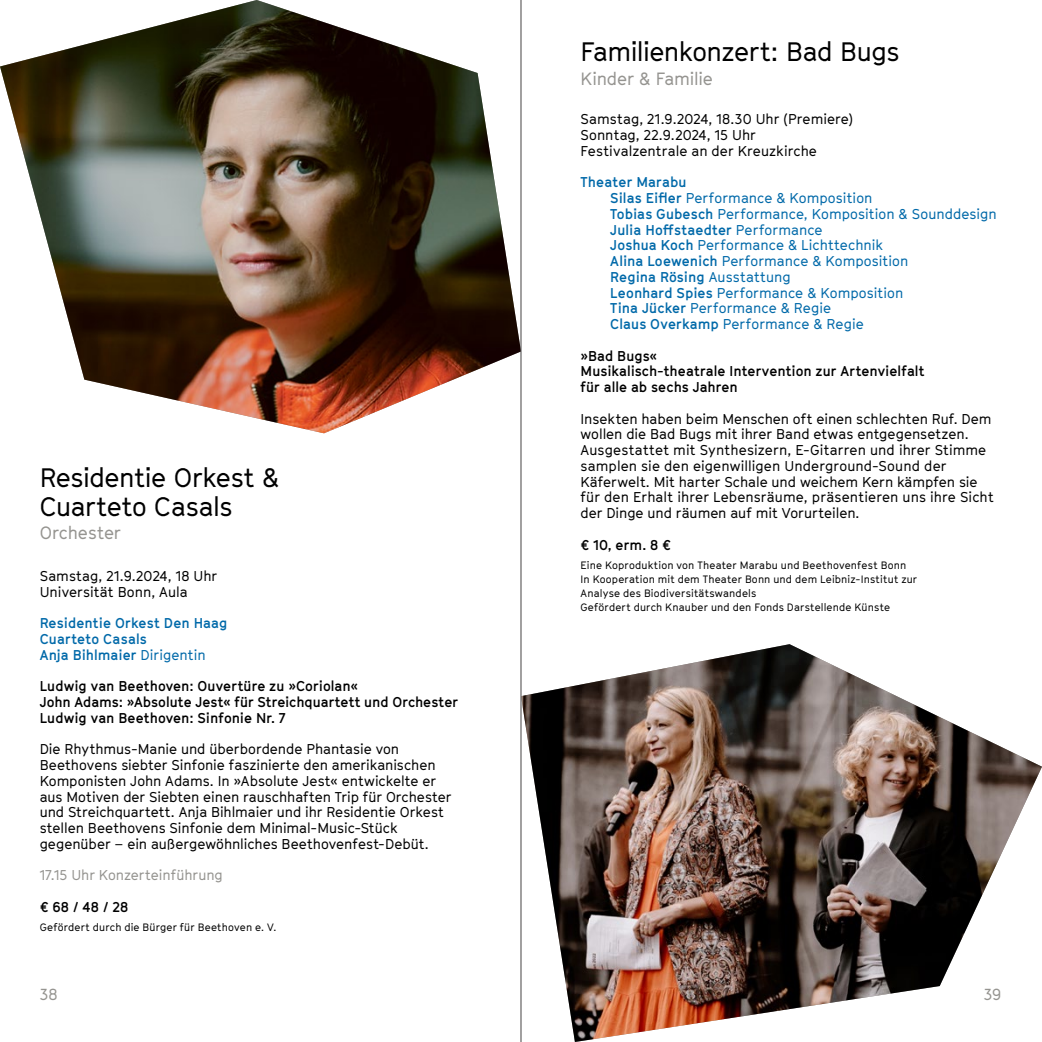
<style>
.page{position:relative;width:1042px;height:1042px;background:#fff}
.page>*{position:absolute;margin:0;border:0;box-sizing:border-box;transform-origin:0 0}
.Titel{font:26.25px/28.9px "GT Cinetype";letter-spacing:-.02em;color:#000}
.Untertitel{font:17.5px "GT Cinetype";letter-spacing:-.01em;color:#959490}
.t1{font:15.75px "GT Cinetype";color:#959490}
.Infos_2{font:14px/15.8px "GT Cinetype";color:#000}
.Künstler_innnen{font:14px/15.8px "GT Cinetype";letter-spacing:.005em;color:#0069a9}
.Infos{font:700 14px/15.8px "GT Cinetype";color:#000}
.Datum___Ort{font:14px/15.8px "GT Cinetype";letter-spacing:.005em;color:#000}
.Künstler_innnen-2{font:700 14px/15.8px "GT Cinetype";letter-spacing:.005em;color:#0069a9}
.Zusatz_Infos{font:14px "GT Cinetype";letter-spacing:-.005em;color:#959490}
.Preis{font:700 14px "GT Cinetype";letter-spacing:.01em;color:#000}
.Zusatz_klein{font:10.5px/14px "GT Cinetype";letter-spacing:.015em;color:#000}
.s1{font-weight:400}
.s2{font-weight:700}
</style>
<div class="page">
<img style="left:0;top:0;width:521px;height:433px">
<img style="left:522px;top:644px;width:520px;height:398px">
<hr style="left:521px;top:0;width:1px;height:1042px;background:#454343">
<p class="Titel" style="left:40px;top:462px;width:241px">Residentie Orkest &amp;<br>Cuarteto Casals</p>
<p class="Untertitel" style="left:40px;top:522px;width:83px">Orchester</p>
<p class="Datum___Ort" style="left:40px;top:568px;width:179px">Samstag, 21.9.2024, 18 Uhr<br>Universität Bonn, Aula</p>
<p class="Künstler_innnen-2" style="left:40px;top:615px;width:189px">Residentie Orkest Den Haag<br>Cuarteto Casals<br>Anja Bihlmaier <span class="s1">Dirigentin</span></p>
<p class="Infos" style="left:40px;top:678px;width:420px">Ludwig van Beethoven: Ouvertüre zu »Coriolan«<br>John Adams: »Absolute Jest« für Streichquartett und Orchester<br>Ludwig van Beethoven: Sinfonie Nr. 7</p>
<p class="Infos_2" style="left:40px;top:741px;width:413px">Die Rhythmus-Manie und überbordende Phantasie von Beethovens siebter Sinfonie faszinierte den amerikanischen Komponisten John Adams. In »Absolute Jest« entwickelte er aus Motiven der Siebten einen rauschhaften Trip für Orchester und Streichquartett. Anja Bihlmaier und ihr Residentie Orkest stellen Beethovens Sinfonie dem Minimal-Music-Stück gegenüber – ein außergewöhnliches Beethovenfest-Debüt.</p>
<p class="Zusatz_Infos" style="left:40px;top:867px;width:185px">17.15 Uhr Konzerteinführung</p>
<p class="Preis" style="left:40px;top:898px;width:90px">€ 68 / 48 / 28</p>
<p class="Zusatz_klein" style="left:40px;top:920px;width:238px">Gefördert durch die Bürger für Beethoven e. V.</p>
<p class="Titel" style="left:580px;top:37px;width:320px">Familienkonzert: Bad Bugs</p>
<p class="Untertitel" style="left:580px;top:68px;width:134px">Kinder &amp; Familie</p>
<p class="Datum___Ort" style="left:580px;top:111px;width:274px">Samstag, 21.9.2024, 18.30 Uhr (Premiere)<br>Sonntag, 22.9.2024, 15 Uhr<br>Festivalzentrale an der Kreuzkirche</p>
<p class="Künstler_innnen" style="left:610px;top:174px;width:388px;text-indent:-30px"><span class="s2">Theater Marabu<br>Silas Eifler</span> Performance &amp; Komposition<br><span class="s2">Tobias Gubesch</span> Performance, Komposition &amp; Sounddesign <span class="s2">Julia Hoffstaedter</span> Performance<br><span class="s2">Joshua Koch</span> Performance &amp; Lichttechnik<br><span class="s2">Alina Loewenich</span> Performance &amp; Komposition<br><span class="s2">Regina Rösing</span> Ausstattung<br><span class="s2">Leonhard Spies</span> Performance &amp; Komposition<br><span class="s2">Tina Jücker</span> Performance &amp; Regie<br><span class="s2">Claus Overkamp</span> Performance &amp; Regie</p>
<p class="Infos" style="left:580px;top:347px;width:345px">»Bad Bugs«<br>Musikalisch-theatrale Intervention zur Artenvielfalt für alle ab sechs Jahren</p>
<p class="Infos_2" style="left:580px;top:410px;width:415px">Insekten haben beim Menschen oft einen schlechten Ruf. Dem wollen die Bad Bugs mit ihrer Band etwas entgegensetzen.<br>Ausgestattet mit Synthesizern, E-Gitarren und ihrer Stimme samplen sie den eigenwilligen Underground-Sound der Käferwelt. Mit harter Schale und weichem Kern kämpfen sie für den Erhalt ihrer Lebensräume, präsentieren uns ihre Sicht der Dinge und räumen auf mit Vorurteilen.</p>
<p class="Preis" style="left:580px;top:536px;width:92px">€ 10, erm. 8 €</p>
<p class="Zusatz_klein" style="left:580px;top:558px;width:338px">Eine Koproduktion von Theater Marabu und Beethovenfest Bonn In Kooperation mit dem Theater Bonn und dem Leibniz-Institut zur Analyse des Biodiversitätswandels<br>Gefördert durch Knauber und den Fonds Darstellende Künste</p>
<p class="t1" style="left:40px;top:985px;width:19px">38</p>
<p class="t1" style="left:983px;top:985px;width:19px">39</p>
</div>
